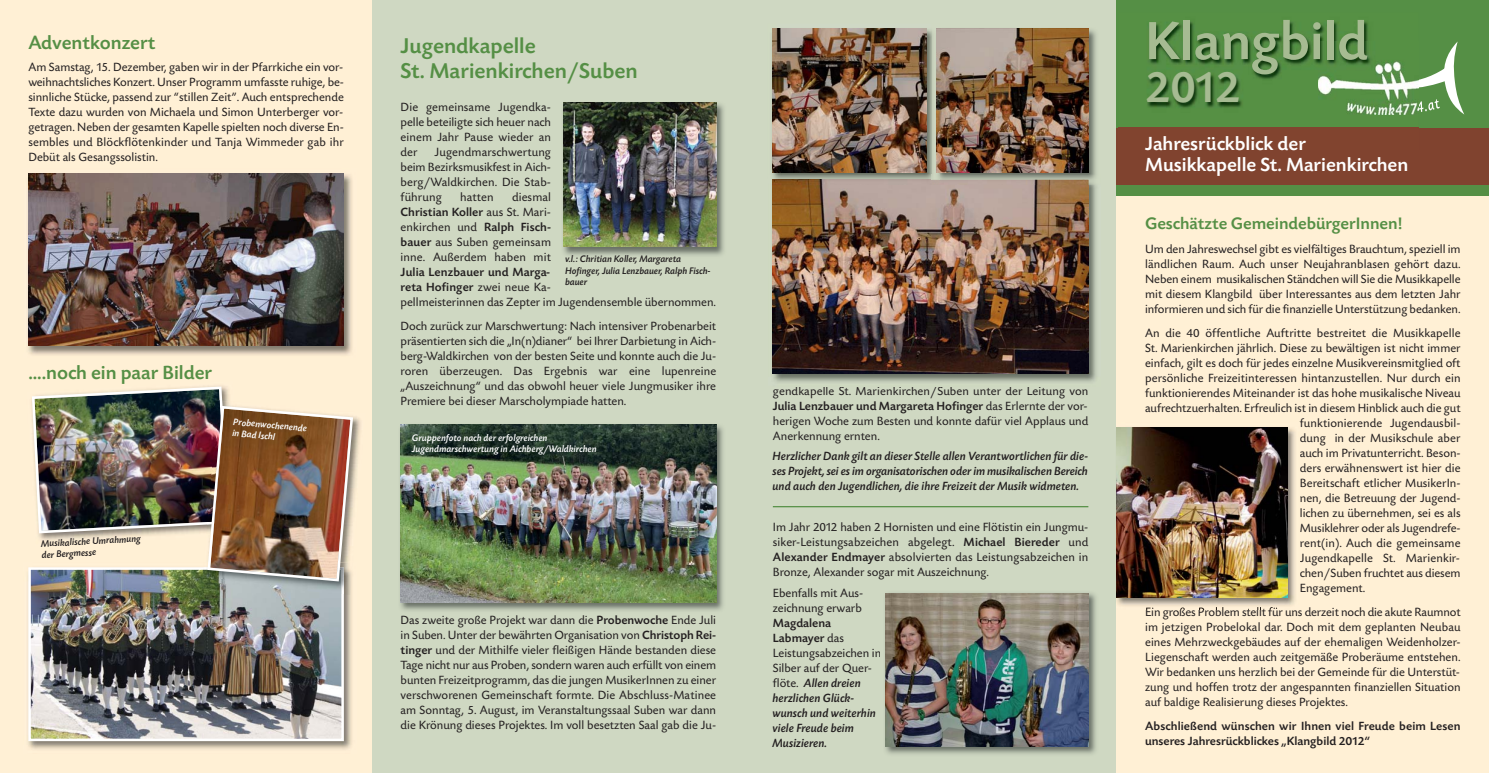
<style>
.page{position:relative;width:1489px;height:773px;background:#fff}
.page>*{position:absolute;margin:0;border:0;box-sizing:border-box;transform-origin:0 0}
.t1{font:500 56.38px "Today SB";color:#a6bb92}
.t2{font:500 46.38px "Today SB";color:#a6bb92}
.t3{font:500 22.5px/25px "Today SB";color:#558f45}
.t4{font:500 20px/21.2px "Today SB";color:#fff}
.t5{font:500 20px "Today SB";color:#558f45}
.t6{font:500 17.5px "Today SB";color:#558f45}
.t7{font:12.5px/15px "Today SB";color:#231f20;text-align:justify}
.t8{font:12.5px/15px "Today SB Med Ita";color:#231f20;text-align:justify}
.t9{font:500 12.5px/15px "Today SB";color:#231f20}
.t10{font:10px/11.2px "Today SB Med Ita";color:#231f20}
.t11{font:10px/11.2px "Today SB Med Ita";color:#fff}
.s1{font-weight:500}
.s2{font-family:"Today SB"}
</style>
<div class="page">
<div style="left:0;top:0;width:372px;height:772px;background:#fff0d5"></div>
<img style="left:28px;top:595px;width:324px;height:155px">
<img style="left:31px;top:582px;width:310px;height:156px">
<div style="left:28px;top:567px;width:316px;height:174px;border:2px solid #fff"></div>
<div style="left:372px;top:0;width:744px;height:772px;background:#cfd8c2"></div>
<div style="left:1116px;top:195px;width:372px;height:577px;background:#fff0d5"></div>
<div style="left:1116px;top:0;width:372px;height:195px;background:#558f45"></div>
<svg style="left:1418px;top:41px;width:46px;height:73px"></svg>
<div style="left:1116px;top:128px;width:372px;height:56px;background:#80432f"></div>
<img style="left:1118px;top:21px;width:300px;height:107px">
<img style="left:1317px;top:41px;width:101px;height:74px">
<img style="left:354px;top:417px;width:7px;height:79px">
<img style="left:203px;top:582px;width:149px;height:13px">
<img style="left:202px;top:582px;width:139px;height:12px">
<img style="left:31px;top:386px;width:323px;height:196px">
<img style="left:400px;top:424px;width:323px;height:187px">
<img style="left:400px;top:424px;width:316px;height:178px">
<hr style="left:772px;top:506px;width:316px;height:1px;background:#558f45">
<img style="left:1116px;top:427px;width:179px;height:182px">
<img style="left:1146px;top:607px;width:60px;height:2px">
<img style="left:1116px;top:427px;width:171px;height:170px">
<img style="left:885px;top:593px;width:211px;height:161px">
<img style="left:885px;top:593px;width:203px;height:153px">
<img style="left:563px;top:102px;width:161px;height:154px">
<img style="left:563px;top:103px;width:153px;height:144px">
<img style="left:773px;top:185px;width:324px;height:197px">
<img style="left:772px;top:185px;width:316px;height:189px">
<img style="left:772px;top:28px;width:324px;height:147px">
<img style="left:772px;top:175px;width:324px;height:10px">
<img style="left:772px;top:180px;width:316px;height:5px">
<img style="left:772px;top:28px;width:154px;height:144px">
<img style="left:931px;top:28px;width:8px;height:147px">
<svg style="left:931px;top:175px;width:8px;height:10px"></svg>
<img style="left:936px;top:28px;width:152px;height:144px">
<img style="left:28px;top:173px;width:324px;height:182px">
<img style="left:28px;top:174px;width:316px;height:171px">
<h3 class="t5" style="left:28px;top:35px;width:128px">Adventkonzert</h3>
<p class="t7" style="left:28px;top:61px;width:317px">Am Samstag, 15. Dezember, gaben wir in der Pfarrkiche ein vor&shy;weihnachtsliches Konzert. Unser Programm umfasste ruhige, be&shy;sinnliche Stücke, passend zur “stillen Zeit”. Auch entsprechende Texte dazu wurden von Michaela und Simon Unterberger vor&shy;getragen. Neben der gesamten Kapelle spielten noch diverse En&shy;sembles und Blöckflötenkinder und Tanja Wimmeder gab ihr Debüt als Gesangssolistin.</p>
<h3 class="t5" style="left:28px;top:364px;width:185px">....noch ein paar Bilder</h3>
<p class="t11" style="left:234px;top:417px;width:75px;rotate:5deg">Probenwochenende in Bad Ischl</p>
<p class="t10" style="left:41px;top:539px;width:101px;rotate:-3deg">Musikalische Umrahmung der Bergmesse</p>
<h3 class="t3" style="left:400px;top:35px;width:239px">Jugendkapelle<br>St. Marienkirchen/Suben</h3>
<p class="t7" style="left:400px;top:101px;width:152px">Die gemeinsame Jugendka&shy;pelle beteiligte sich heuer nach einem Jahr Pause wieder an der</p>
<p class="t7" style="left:400px;top:146px;width:152px;text-indent:34px">Jugendmarschwertung beim Bezirksmusikfest in Aich&shy;berg/Waldkirchen. Die Stab&shy;führung</p>
<p class="t7" style="left:400px;top:191px;width:152px;text-indent:111px">diesmal <span class="s1">Christian Koller</span> aus St. Mari&shy;enkirchen und <span class="s1">Ralph Fisch&shy;bauer</span> aus Suben gemeinsam inne. Außerdem haben mit</p>
<p class="t7" style="left:400px;top:266px;width:317px;text-align:left"><span class="s1">Julia Lenzbauer und Marga-<br>reta Hofinger</span> zwei neue Ka-<br>pellmeisterinnen das Zepter im Jugendensemble übernommen.</p>
<p class="t7" style="left:400px;top:320px;width:317px">Doch zurück zur Marschwertung: Nach intensiver Probenarbeit präsentierten sich die „In(n)dianer“ bei Ihrer Darbietung in Aich&shy;berg-Waldkirchen von der besten Seite und konnte auch die Ju&shy;roren überzeugen. Das Ergebnis war eine lupenreine „Auszeichnung“ und das obwohl heuer viele Jungmusiker ihre Premiere bei dieser Marscholympiade hatten.</p>
<p class="t7" style="left:460px;top:191px;width:35px">hatten</p>
<p class="t10" style="left:565px;top:254px;width:147px">v.l.: Chritian Koller, Margareta<br>Hofinger, Julia Lenzbauer, Ralph Fisch&shy;bauer</p>
<p class="t11" style="left:412px;top:433px;width:186px">Gruppenfoto nach der erfolgreichen<br>Jugendmarschwertung in Aichberg/Waldkirchen</p>
<p class="t7" style="left:400px;top:614px;width:317px">Das zweite große Projekt war dann die <span class="s1">Probenwoche</span> Ende Juli in Suben. Unter der bewährten Organisation von <span class="s1">Christoph Rei&shy;tinger</span> und der Mithilfe vieler fleißigen Hände bestanden diese Tage nicht nur aus Proben, sondern waren auch erfüllt von einem bunten Freizeitprogramm, das die jungen MusikerInnen zu einer verschworenen Gemeinschaft formte. Die Abschluss-Matinee am Sonntag, 5. August, im Veranstaltungssaal Suben war dann die Krönung dieses Projektes. Im voll besetzten Saal gab die Ju-</p>
<p class="t7" style="left:772px;top:384px;width:317px">gendkapelle St. Marienkirchen/Suben unter der Leitung von <span class="s1">Julia Lenzbauer und Margareta Hofinger</span> das Erlernte der vor&shy;herigen Woche zum Besten und konnte dafür viel Applaus und Anerkennung ernten.</p>
<p class="t8" style="left:772px;top:450px;width:317px">Herzlicher Dank gilt an dieser Stelle allen Verantwortlichen für die&shy;ses Projekt, sei es im organisatorischen oder im musikalischen Bereich und auch den Jugendlichen, die ihre Freizeit der Musik widmeten.</p>
<p class="t7" style="left:772px;top:521px;width:317px">Im Jahr 2012 haben 2 Hornisten und eine Flötistin ein Jungmu&shy;siker-Leistungsabzeichen abgelegt. <span class="s1">Michael Biereder</span> und <span class="s1">Alexander Endmayer</span> absolvierten das Leistungsabzeichen in Bronze, Alexander sogar mit Auszeichnung.</p>
<p class="t7" style="left:772px;top:586px;width:92px">Ebenfalls mit Aus&shy;zeichnung erwarb</p>
<p class="t7" style="left:772px;top:616px;width:110px;text-align:left"><span class="s1">Magdalena<br>Labmayer</span> das<br>Leistungsabzeichen in<br>Silber auf der Quer-</p>
<p class="t8" style="left:772px;top:676px;width:105px;text-align:left"><span class="s2">flöte.</span> Allen dreien herzlichen Glück&shy;wunsch und weiterhin viele Freude beim<br>Musizieren.</p>
<h1 class="t1" style="left:1144px;top:20px;width:224px">Klangbild</h1>
<h2 class="t2" style="left:1144px;top:70px;width:97px">2012</h2>
<h3 class="t4" style="left:1144px;top:135px;width:265px">Jahresrückblick der<br>Musikkapelle St. Marienkirchen</h3>
<h3 class="t6" style="left:1144px;top:217px;width:259px">Geschätzte GemeindebürgerInnen!</h3>
<p class="t7" style="left:1144px;top:243px;width:317px">Um den Jahreswechsel gibt es vielfältiges Brauchtum, speziell im ländlichen Raum. Auch unser Neujahranblasen gehört dazu.<br>Neben einem musikalischen Ständchen will Sie die Musikkapelle mit diesem Klangbild über Interessantes aus dem letzten Jahr informieren und sich für die finanzielle Unterstützung bedanken.</p>
<p class="t7" style="left:1144px;top:326px;width:317px">An die 40 öffentliche Auftritte bestreitet die Musikkapelle</p>
<p class="t7" style="left:1144px;top:341px;width:317px">St. Marienkirchen jährlich. Diese zu bewältigen ist nicht immer</p>
<p class="t7" style="left:1144px;top:356px;width:317px">einfach, gilt es doch für jedes einzelne Musikvereinsmitglied oft</p>
<p class="t7" style="left:1144px;top:371px;width:317px">persönliche Freizeitinteressen hintanzustellen. Nur durch ein</p>
<p class="t7" style="left:1144px;top:386px;width:317px">funktionierendes Miteinander ist das hohe musikalische Niveau</p>
<p class="t7" style="left:1144px;top:401px;width:317px">aufrechtzuerhalten. Erfreulich ist in diesem Hinblick auch die gut</p>
<p class="t7" style="left:1299px;top:416px;width:162px">funktionierende Jugendausbil-</p>
<p class="t7" style="left:1299px;top:431px;width:162px">dung in der Musikschule aber</p>
<p class="t7" style="left:1299px;top:446px;width:162px">auch im Privatunterricht. Beson-</p>
<p class="t7" style="left:1299px;top:461px;width:162px">ders erwähnenswert ist hier die</p>
<p class="t7" style="left:1299px;top:476px;width:162px">Bereitschaft etlicher MusikerIn-</p>
<p class="t7" style="left:1299px;top:491px;width:162px">nen, die Betreuung der Jugend -</p>
<p class="t7" style="left:1299px;top:506px;width:162px">lichen zu übernehmen, sei es als</p>
<p class="t7" style="left:1299px;top:521px;width:162px">Musiklehrer oder als Jugendrefe-</p>
<p class="t7" style="left:1299px;top:536px;width:162px">rent(in). Auch die gemeinsame</p>
<p class="t7" style="left:1299px;top:551px;width:161px">Jugendkapelle St. Marienkir-</p>
<p class="t7" style="left:1299px;top:566px;width:162px">chen/Suben fruchtet aus diesem</p>
<p class="t7" style="left:1299px;top:581px;width:67px">Engagement.</p>
<p class="t7" style="left:1144px;top:605px;width:317px">Ein großes Problem stellt für uns derzeit noch die akute Raumnot im jetzigen Probelokal dar. Doch mit dem geplanten Neubau eines Mehrzweckgebäudes auf der ehemaligen Weidenholzer-Liegenschaft werden auch zeitgemäße Proberäume entstehen.<br>Wir bedanken uns herzlich bei der Gemeinde für die Unterstüt&shy;zung und hoffen trotz der angespannten finanziellen Situation auf baldige Realisierung dieses Projektes.</p>
<p class="t9" style="left:1144px;top:719px;width:317px">Abschließend wünschen wir Ihnen viel Freude beim Lesen unseres Jahresrückblickes „Klangbild 2012“</p>
</div>
